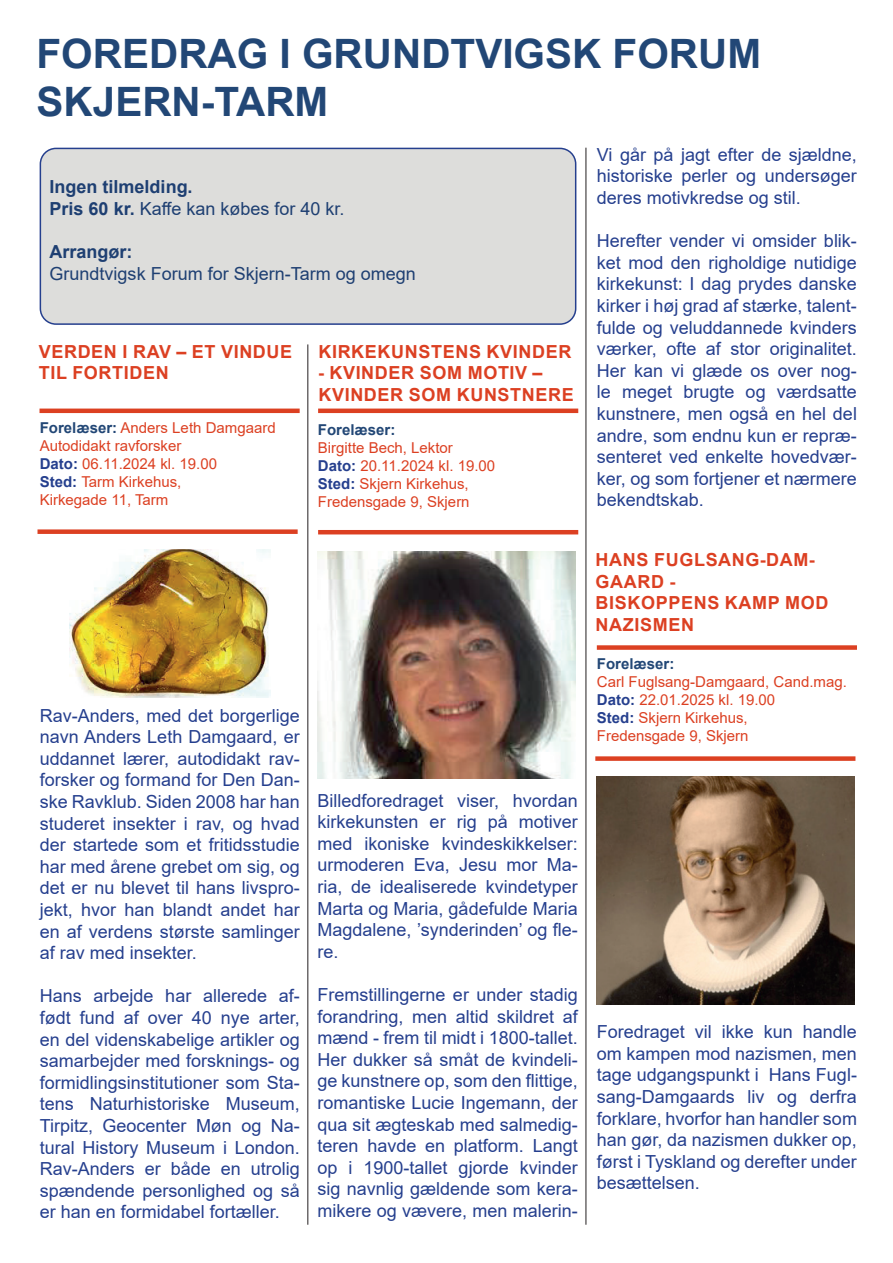
<style>
.page{position:relative;width:893px;height:1263px;background:#fff}
.page>*{position:absolute;margin:0;border:0;box-sizing:border-box;transform-origin:0 0}
.t1{font:700 40.5px/48px "Arial";color:#224776}
.t2{font:18px/21.6px "Arial";color:#253f8e;text-align:justify}
.t3{font:700 18px/21.6px "Arial";letter-spacing:.035em;color:#dc4022}
.t4{font:700 18px/21.6px "Arial";color:#1e3f72}
.t5{font:18px "Arial";color:#1e3f72}
.t6{font:15px/18px "Arial";color:#dc4022}
.t7{font:700 15px "Arial";color:#224776}
.s1{font-weight:400}
.s2{font-weight:700;color:#224776}
.s3{font-weight:700;color:#253f8e}
</style>
<div class="page">
<hr style="left:318px;top:530px;width:260px;height:4px;background:#dc4022">
<hr style="left:318px;top:409px;width:260px;height:4px;background:#dc4022">
<hr style="left:40px;top:409px;width:260px;height:4px;background:#dc4022">
<div style="left:38px;top:529px;width:260px;height:5px;background:#dc4022"></div>
<hr style="left:308px;top:344px;width:1px;height:881px;background:#231f20">
<hr style="left:586px;top:148px;width:1px;height:1077px;background:#231f20">
<div style="left:40px;top:148px;width:536px;height:176px;background:#dddddb;border-radius:16px"></div>
<div style="left:40px;top:148px;width:536px;height:177px;border:2px solid #253f8e;border-radius:16px"></div>
<img style="left:69px;top:550px;width:201px;height:148px">
<img style="left:317px;top:552px;width:258px;height:227px">
<div style="left:597px;top:645px;width:260px;height:5px;background:#dc4022"></div>
<div style="left:595px;top:756px;width:260px;height:5px;background:#dc4022"></div>
<img style="left:597px;top:777px;width:257px;height:227px">
<h1 class="t1" style="left:37px;top:30px;width:726px">FOREDRAG I GRUNDTVIGSK FORUM<br>SKJERN-TARM</h1>
<p class="t4" style="left:50px;top:177px;width:296px">Ingen tilmelding.<br>Pris 60 kr. <span class="s1">Kaffe kan købes for 40 kr.</span></p>
<p class="t4" style="left:50px;top:241px;width:84px">Arrangør:</p>
<p class="t5" style="left:50px;top:261px;width:368px">Grundtvigsk Forum for Skjern-Tarm og omegn</p>
<p class="t3" style="left:39px;top:341px;width:255px">VERDEN I RAV – ET VINDUE<br>TIL FORTIDEN</p>
<p class="t6" style="left:40px;top:419px;width:237px"><span class="s2">Forelæser:</span> Anders Leth Damgaard<br>Autodidakt ravforsker<br><span class="s3">Dato:</span> 06.11.2024 kl. 19.00<br><span class="s3">Sted:</span> Tarm Kirkehus,<br>Kirkegade 11, Tarm</p>
<p class="t3" style="left:318px;top:341px;width:254px">KIRKEKUNSTENS KVINDER</p>
<p class="t3" style="left:318px;top:362px;width:257px">- KVINDER SOM MOTIV –<br>KVINDER SOM KUNSTNERE</p>
<p class="t7" style="left:318px;top:419px;width:79px">Forelæser:</p>
<p class="t6" style="left:318px;top:439px;width:179px">Birgitte Bech, Lektor<br><span class="s3">Dato:</span> 20.11.2024 kl. 19.00<br><span class="s3">Sted:</span> Skjern Kirkehus,<br>Fredensgade 9, Skjern</p>
<p class="t2" style="left:40px;top:704px;width:262px">Rav-Anders, med det borgerlige navn Anders Leth Damgaard, er uddannet lærer, autodidakt rav&shy;forsker og formand for Den Dan&shy;ske Ravklub. Siden 2008 har han studeret insekter i rav, og hvad der startede som et fritidsstudie har med årene grebet om sig, og det er nu blevet til hans livspro&shy;jekt, hvor han blandt andet har en af verdens største samlinger af rav med insekter.</p>
<p class="t2" style="left:40px;top:985px;width:262px">Hans arbejde har allerede af&shy;født fund af over 40 nye arter, en del videnskabelige artikler og samarbejder med forsknings- og formidlingsinstitutioner som Sta&shy;tens Naturhistoriske Museum, Tirpitz, Geocenter Møn og Na&shy;tural History Museum i London.<br>Rav-Anders er både en utrolig spændende personlighed og så er han en formidabel fortæller.</p>
<p class="t2" style="left:318px;top:789px;width:262px">Billedforedraget viser, hvordan kirkekunsten er rig på motiver med ikoniske kvindeskikkelser: urmoderen Eva, Jesu mor Ma&shy;ria, de idealiserede kvindetyper Marta og Maria, gådefulde Maria Magdalene, ’synderinden’ og fle&shy;re.</p>
<p class="t2" style="left:318px;top:984px;width:262px">Fremstillingerne er under stadig forandring, men altid skildret af mænd - frem til midt i 1800-tallet.<br>Her dukker så småt de kvindeli&shy;ge kunstnere op, som den flittige, romantiske Lucie Ingemann, der qua sit ægteskab med salmedig&shy;teren havde en platform. Langt op i 1900-tallet gjorde kvinder sig navnlig gældende som kera&shy;mikere og vævere, men malerin-</p>
<p class="t2" style="left:597px;top:144px;width:262px">Vi går på jagt efter de sjældne, historiske perler og undersøger deres motivkredse og stil.</p>
<p class="t2" style="left:597px;top:230px;width:262px">Herefter vender vi omsider blik&shy;ket mod den righoldige nutidige kirkekunst: I dag prydes danske kirker i høj grad af stærke, talent&shy;fulde og veluddannede kvinders værker, ofte af stor originalitet.<br>Her kan vi glæde os over nog&shy;le meget brugte og værdsatte kunstnere, men også en hel del andre, som endnu kun er repræ&shy;senteret ved enkelte hovedvær&shy;ker, og som fortjener et nærmere bekendtskab.</p>
<p class="t3" style="left:596px;top:549px;width:234px">HANS FUGLSANG-DAM-<br>GAARD -<br>BISKOPPENS KAMP MOD<br>NAZISMEN</p>
<p class="t7" style="left:597px;top:653px;width:79px">Forelæser:</p>
<p class="t6" style="left:597px;top:672px;width:252px">Carl Fuglsang-Damgaard, Cand.mag.<br><span class="s3">Dato:</span> 22.01.2025 kl. 19.00<br><span class="s3">Sted:</span> Skjern Kirkehus,<br>Fredensgade 9, Skjern</p>
<p class="t2" style="left:597px;top:1021px;width:262px">Foredraget vil ikke kun handle om kampen mod nazismen, men tage udgangspunkt i Hans Fugl&shy;sang-Damgaards liv og derfra forklare, hvorfor han handler som han gør, da nazismen dukker op, først i Tyskland og derefter under besættelsen.</p>
</div>
